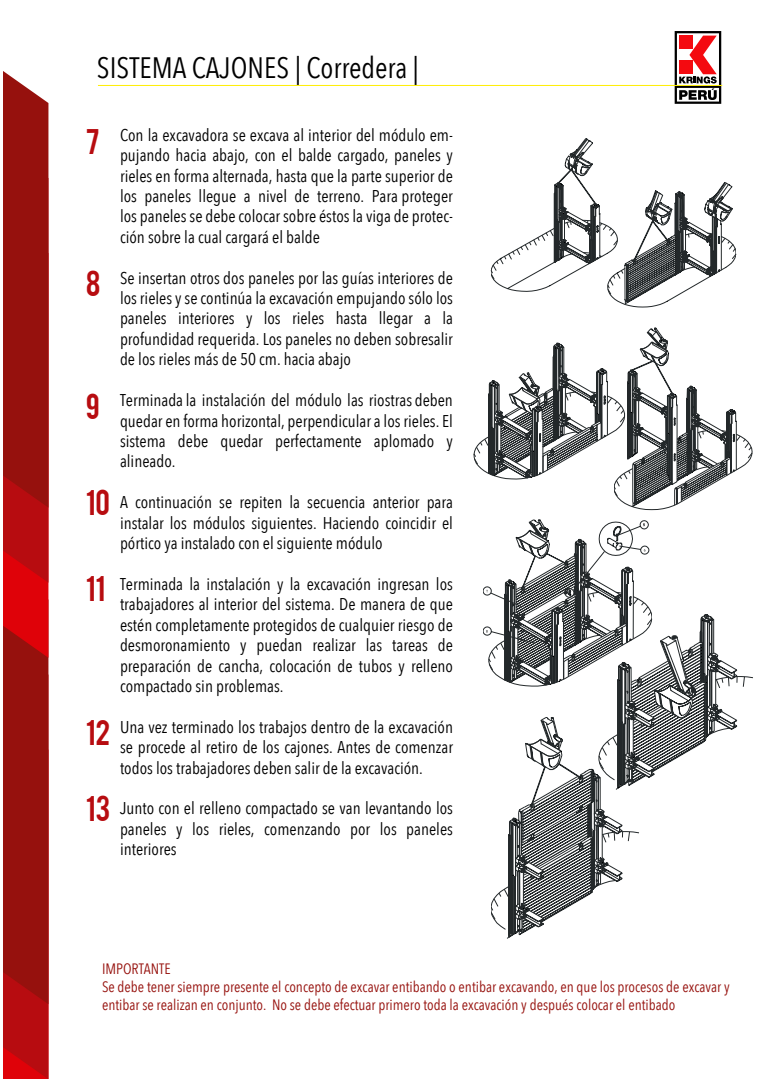
<style>
.page{position:relative;width:768px;height:1079px;background:#fff}
.page>*{position:absolute;margin:0;border:0;box-sizing:border-box;transform-origin:0 0}
.t1{font:29.5px "Avenir Next Condensed";color:#000}
.t2{font:28px "Bebas";color:#b70c10}
.t3{font:17px/20.4px "Avenir Next Condensed";color:#000;text-align:justify}
.t4{font:15px/18px "Avenir Next Condensed";color:#96110d}
</style>
<div class="page">
<svg style="left:3px;top:71px;width:45px;height:1007px;background:#a31210"></svg>
<svg style="left:675px;top:31px;width:46px;height:73px"></svg>
<hr style="left:98px;top:85px;width:624px;height:1px;background:#fe0">
<svg style="left:491px;top:138px;width:245px;height:169px"></svg>
<svg style="left:474px;top:328px;width:278px;height:181px"></svg>
<svg style="left:483px;top:519px;width:270px;height:419px"></svg>
<h1 class="t1" style="left:97px;top:43px;width:324px">SISTEMA CAJONES | Corredera |</h1>
<h2 class="t2" style="left:86px;top:121px;width:15px">7</h2>
<h2 class="t2" style="left:86px;top:263px;width:16px">8</h2>
<h2 class="t2" style="left:86px;top:385px;width:15px">9</h2>
<h2 class="t2" style="left:86px;top:481px;width:26px">10</h2>
<h2 class="t2" style="left:86px;top:567px;width:21px">11</h2>
<h2 class="t2" style="left:86px;top:711px;width:26px">12</h2>
<h2 class="t2" style="left:86px;top:787px;width:26px">13</h2>
<p class="t3" style="left:120px;top:124px;width:335px">Con la excavadora se excava al interior del módulo em&shy;pujando hacia abajo, con el balde cargado, paneles y rieles en forma alternada, hasta que la parte superior de los paneles llegue a nivel de terreno. Para proteger los paneles se debe colocar sobre éstos la viga de protec&shy;ción sobre la cual cargará el balde</p>
<p class="t3" style="left:120px;top:266px;width:334px">Se insertan otros dos paneles por las guías interiores de los rieles y se continúa la excavación empujando sólo los paneles interiores y los rieles hasta llegar a la profundidad requerida. Los paneles no deben sobresalir de los rieles más de 50 cm. hacia abajo</p>
<p class="t3" style="left:120px;top:389px;width:335px">Terminada la instalación del módulo las riostras deben quedar en forma horizontal, perpendicular a los rieles. El sistema debe quedar perfectamente aplomado y alineado.</p>
<p class="t3" style="left:120px;top:491px;width:335px">A continuación se repiten la secuencia anterior para instalar los módulos siguientes. Haciendo coincidir el pórtico ya instalado con el siguiente módulo</p>
<p class="t3" style="left:120px;top:572px;width:334px">Terminada la instalación y la excavación ingresan los trabajadores al interior del sistema. De manera de que estén completamente protegidos de cualquier riesgo de desmoronamiento y puedan realizar las tareas de preparación de cancha, colocación de tubos y relleno compactado sin problemas.</p>
<p class="t3" style="left:120px;top:715px;width:334px">Una vez terminado los trabajos dentro de la excavación se procede al retiro de los cajones. Antes de comenzar todos los trabajadores deben salir de la excavación.</p>
<p class="t3" style="left:120px;top:797px;width:335px">Junto con el relleno compactado se van levantando los paneles y los rieles, comenzando por los paneles interiores</p>
<p class="t4" style="left:102px;top:958px;width:629px">IMPORTANTE<br>Se debe tener siempre presente el concepto de excavar entibando o entibar excavando, en que los procesos de excavar y entibar se realizan en conjunto. No se debe efectuar primero toda la excavación y después colocar el entibado</p>
</div>
